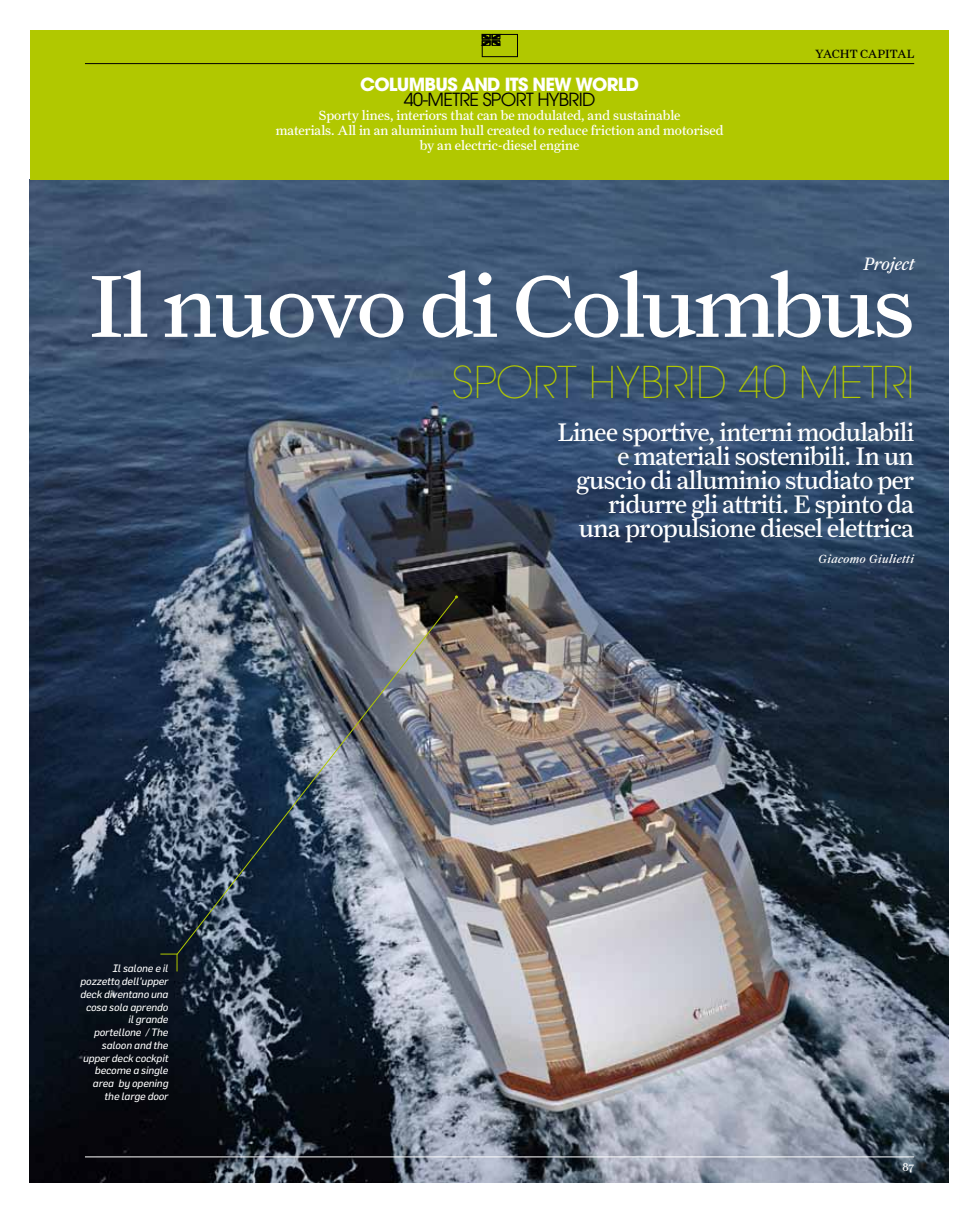
<style>
.page{position:relative;width:978px;height:1212px;background:#fff}
.page>*{position:absolute;margin:0;border:0;box-sizing:border-box;transform-origin:0 0}
.t1{font:88.35px "Farnham Text";letter-spacing:-.03em;color:#fff;scale:1.05 1}
.t2{font:200 43.5px "Avant Garde";color:#b1c800}
.t3{font:25.5px/24px "Farnham Text";letter-spacing:-.02em;color:#fff;text-align:right}
.t4{font:700 18px "Avant Garde";letter-spacing:-.04em;color:#fff}
.t5{font:18px "Avant Garde";letter-spacing:-.04em;color:#000}
.t6{font:italic 18px "Farnham Text";color:#fff}
.t7{font:13.5px/15px "Farnham Text";color:#fff;text-align:center}
.t8{font:italic 12px "Farnham Text";letter-spacing:.02em;color:#fff;scale:1.06 1}
.t9{font:12px "Farnham Text";letter-spacing:.035em;color:#000}
.t10{font:12px "Farnham Text";color:#fff}
.t11{font:italic 10.5px/12.8px "Flama";letter-spacing:-.015em;color:#fff;text-align:right}
</style>
<div class="page">
<img style="left:30px;top:179px;width:918px;height:1003px">
<div style="left:30px;top:30px;width:918px;height:149px;background:#b1c800"></div>
<div style="left:482px;top:34px;width:36px;height:23px;border:1px solid #000"></div>
<svg style="left:481px;top:34px;width:20px;height:12px"></svg>
<img style="left:176px;top:596px;width:282px;height:360px">
<svg style="left:160px;top:954px;width:18px;height:17px"></svg>
<hr style="left:85px;top:63px;width:829px;height:1px;background:#000">
<hr style="left:85px;top:1156px;width:829px;height:1px;background:#fff">
<h3 class="t4" style="left:360px;top:73px;width:281px">COLUMBUS AND ITS NEW WORLD</h3>
<h3 class="t5" style="left:404px;top:89px;width:193px">40-METRE SPORT HYBRID</h3>
<p class="t7" style="left:276px;top:108px;width:449px">Sporty lines, interiors that can be modulated, and sustainable<br>materials. All in an aluminium hull created to reduce friction and motorised by an electric-diesel engine</p>
<p class="t9" style="left:815px;top:47px;width:92px">Yacht Capital</p>
<h3 class="t6" style="left:863px;top:253px;width:53px">Project</h3>
<h1 class="t1" style="left:88px;top:254px;width:788px">Il nuovo di Columbus</h1>
<h2 class="t2" style="left:451px;top:357px;width:465px">SPORT HYBRID 40 METRI</h2>
<h3 class="t3" style="left:557px;top:420px;width:358px">Linee sportive, interni modulabili e materiali sostenibili. In un guscio di alluminio studiato per ridurre gli attriti. E spinto da<br>una propulsione diesel elettrica</h3>
<p class="t11" style="left:81px;top:962px;width:90px">Il salone e il pozzetto dell'upper deck diventano una cosa sola aprendo il grande portellone / The saloon and the upper deck cockpit become a single area by opening the large door</p>
<p class="t8" style="left:818px;top:551px;width:92px">Giacomo Giulietti</p>
<p class="t10" style="left:902px;top:1160px;width:13px">87</p>
</div>
